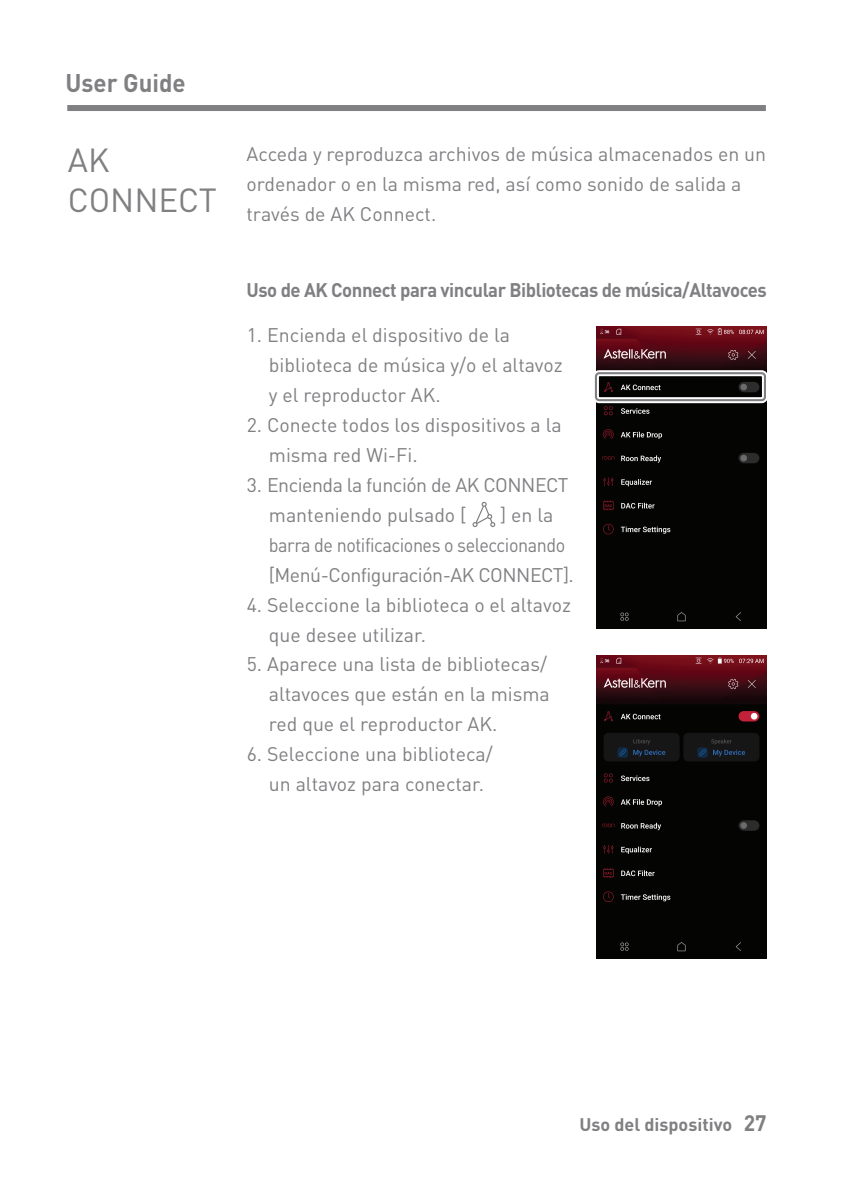
<style>
.page{position:relative;width:851px;height:1191px;background:#fff}
.page>*{position:absolute;margin:0;border:0;box-sizing:border-box;transform-origin:0 0}
.t1{font:33px/39.6px "DINOT";color:#808083}
.t2{font:700 25.2px "DINOT";color:#808083;scale:.95 1}
.t3{font:19.5px/30px "DINOT";color:#808083}
.t4{font:19.5px/30px "DINOT";letter-spacing:-.025em;color:#808083}
.t5{font:700 19.5px "DINOT";letter-spacing:-.025em;color:#808083;scale:.95 1}
.t6{font:700 18px "DINOT";color:#808083}
.s1{font-size:22.2px}
</style>
<div class="page">
<div style="left:67px;top:105px;width:698px;height:6px;background:#808083"></div>
<svg style="left:472px;top:502px;width:23px;height:25px"></svg>
<img style="left:596px;top:326px;width:170px;height:303px">
<img style="left:596px;top:655px;width:170px;height:303px">
<div style="left:593px;top:370px;width:174px;height:33px;border:6px solid #fff;border-radius:3px"></div>
<div style="left:594px;top:372px;width:171px;height:29px;border:2px solid #808083;border-radius:3px"></div>
<p class="t2" style="left:65px;top:66px;width:128px">User Guide</p>
<p class="t1" style="left:68px;top:140px;width:150px">AK<br>CONNECT</p>
<p class="t3" style="left:246px;top:139px;width:521px">Acceda y reproduzca archivos de música almacenados en un ordenador o en la misma red, así como sonido de salida a través de AK Connect.</p>
<p class="t5" style="left:246px;top:277px;width:549px">Uso de AK Connect para vincular Bibliotecas de música/Altavoces</p>
<p class="t3" style="left:269px;top:319px;width:295px;text-indent:-22px">1. Encienda el dispositivo de la biblioteca de música y/o el altavoz y el reproductor AK.</p>
<p class="t3" style="left:269px;top:409px;width:294px;text-indent:-22px">2. Conecte todos los dispositivos a la misma red Wi-Fi.</p>
<p class="t4" style="left:269px;top:469px;width:301px;text-indent:-22px">3. Encienda la función de AK CONNECT manteniendo pulsado [</p>
<p class="t4" style="left:269px;top:499px;width:306px;text-indent:231px">] en la barra de notificaciones o seleccionando [Menú-Configuración-AK CONNECT].</p>
<p class="t3" style="left:269px;top:589px;width:303px;text-indent:-22px">4. Seleccione la biblioteca o el altavoz que desee utilizar.</p>
<p class="t3" style="left:269px;top:649px;width:282px;text-indent:-22px">5. Aparece una lista de bibliotecas/ altavoces que están en la misma red que el reproductor AK.</p>
<p class="t3" style="left:269px;top:739px;width:225px;text-indent:-22px">6. Seleccione una biblioteca/ un altavoz para conectar.</p>
<p class="t6" style="left:579px;top:1112px;width:188px">Uso del dispositivo <span class="s1">27</span></p>
</div>
